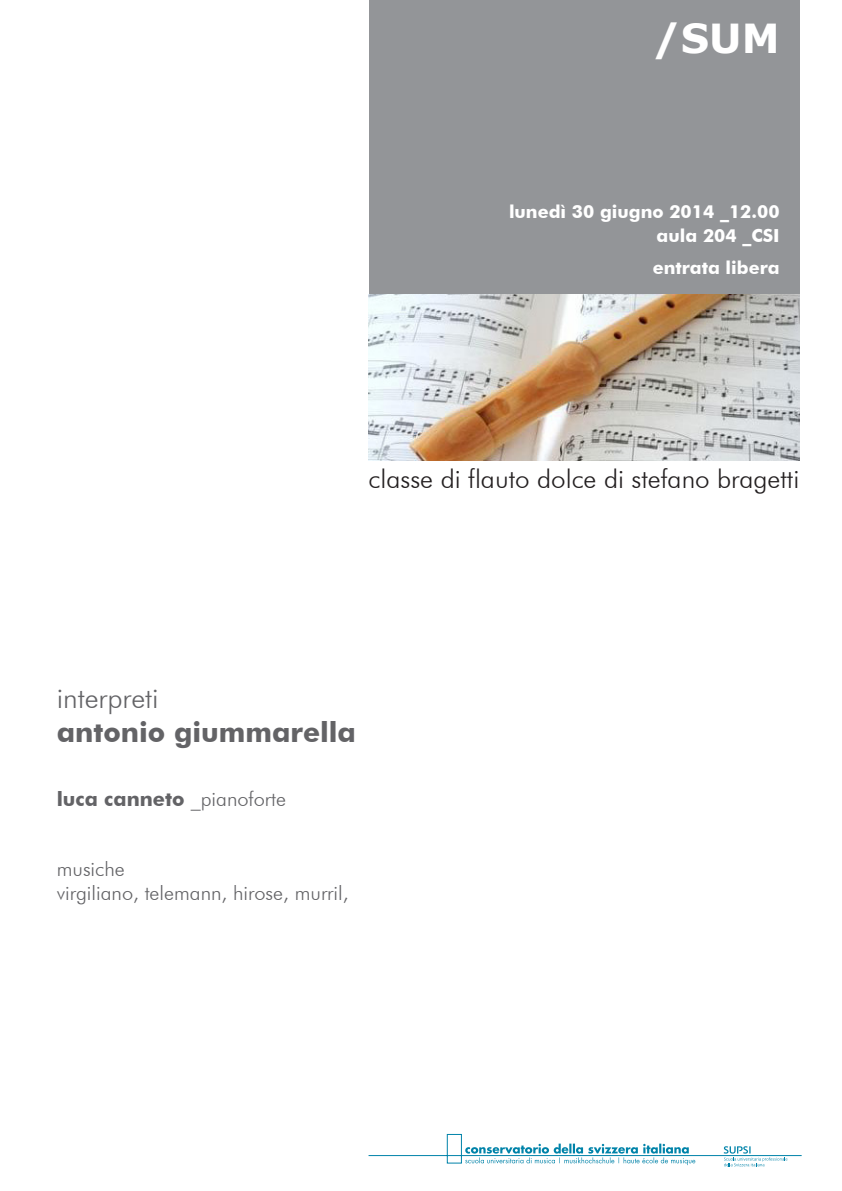
<style>
.page{position:relative;width:842px;height:1191px;background:#fff}
.page>*{position:absolute;margin:0;border:0;box-sizing:border-box;transform-origin:0 0}
.t1{font:700 40px "Verdana";color:#fff}
.t2{font:700 28px "Futura BT";color:#636366}
.t3{font:300 28px "Futura BT";color:#636366}
.t4{font:300 26px "Futura BT";color:#231f20}
.t5{font:300 20px/24px "Futura BT";color:#636366}
.t6{font:700 20px "Futura BT";color:#636366}
.t7{font:700 18px/24px "Futura BT";color:#fff;text-align:right}
.s1{font-weight:300}
</style>
<div class="page">
<div style="left:369px;top:0;width:430px;height:295px;background:#939598"></div>
<svg style="left:368px;top:1134px;width:434px;height:32px"></svg>
<img style="left:369px;top:295px;width:430px;height:165px">
<h1 class="t1" style="left:653px;top:10px;width:128px">/SUM</h1>
<p class="t7" style="left:509px;top:199px;width:272px">lunedì 30 giugno 2014 _12.00 aula 204 _CSI</p>
<p class="t7" style="left:653px;top:255px;width:128px">entrata libera</p>
<h3 class="t4" style="left:369px;top:462px;width:432px">classe di flauto dolce di stefano bragetti</h3>
<h2 class="t3" style="left:57px;top:680px;width:103px">interpreti</h2>
<h2 class="t2" style="left:57px;top:714px;width:301px">antonio giummarella</h2>
<p class="t6" style="left:57px;top:786px;width:231px">luca canneto <span class="s1">_pianoforte</span></p>
<p class="t5" style="left:57px;top:856px;width:293px">musiche<br>virgiliano, telemann, hirose, murril,</p>
</div>
